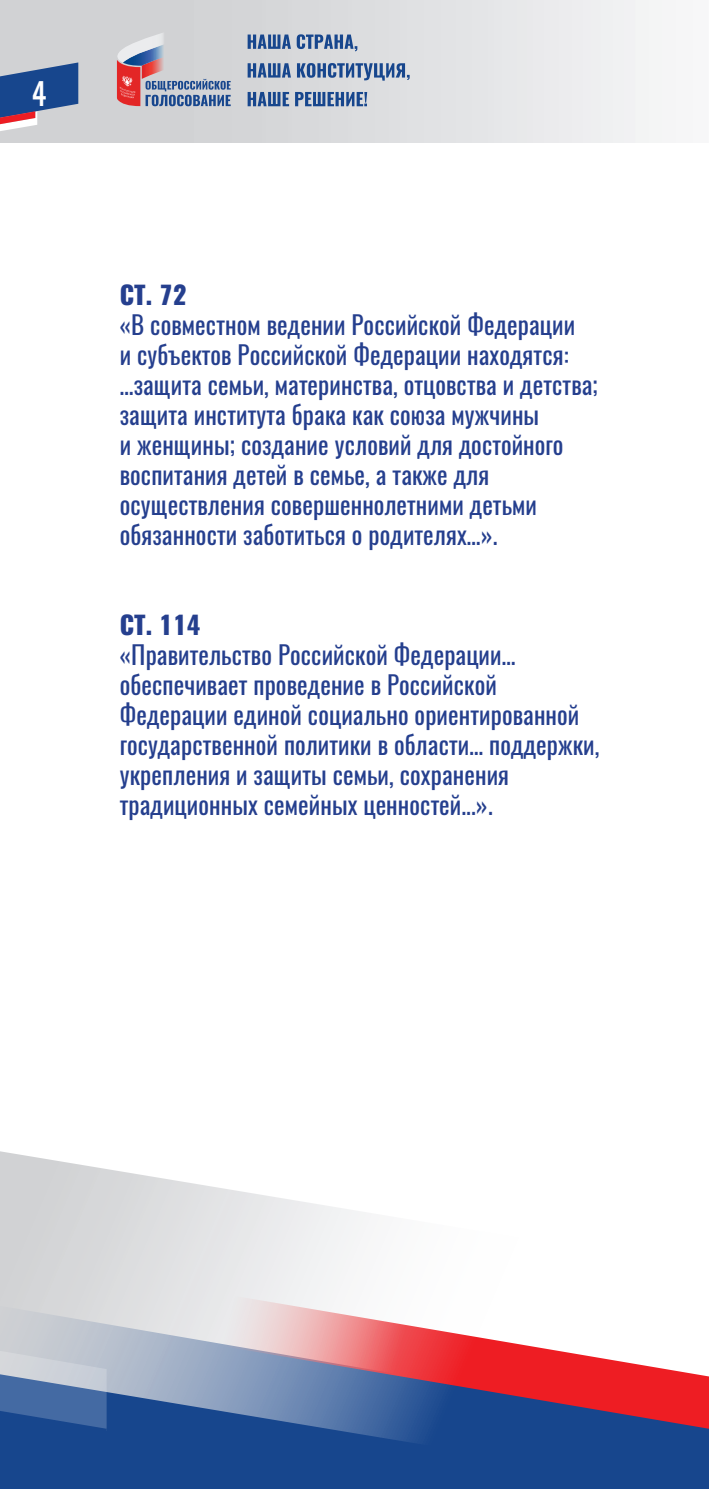
<style>
.page{position:relative;width:709px;height:1489px;background:#fff}
.page>*{position:absolute;margin:0;border:0;box-sizing:border-box;transform-origin:0 0}
.t1{font:30px "Oswald";color:#fff}
.t2{font:25px/30px "Oswald";letter-spacing:.005em;color:#253f8e}
.t3{font:800 25px "Oswald";letter-spacing:.005em;color:#253f8e}
</style>
<div class="page">
<svg style="left:0;top:1151px;width:709px;height:337px"></svg>
<svg style="left:0;top:1343px;width:107px;height:87px;background:#7b93b7"></svg>
<img style="left:0;top:0;width:662px;height:142px">
<svg style="left:0;top:62px;width:78px;height:64px;background:#5373a4"></svg>
<img style="left:0;top:125px;width:37px;height:14px">
<img style="left:0;top:103px;width:37px;height:22px">
<img style="left:0;top:126px;width:35px;height:6px">
<img style="left:0;top:111px;width:35px;height:15px">
<svg style="left:248px;top:35px;width:43px;height:14px"></svg>
<svg style="left:297px;top:34px;width:60px;height:17px"></svg>
<svg style="left:248px;top:63px;width:43px;height:15px"></svg>
<svg style="left:297px;top:63px;width:112px;height:18px;background:#7f96b8"></svg>
<svg style="left:248px;top:92px;width:41px;height:14px"></svg>
<svg style="left:295px;top:92px;width:72px;height:14px"></svg>
<svg style="left:117px;top:29px;width:114px;height:77px;background:#b8a9b6"></svg>
<p class="t1" style="left:32px;top:73px;width:16px">4</p>
<p class="t3" style="left:120px;top:277px;width:68px">СТ. 72</p>
<p class="t2" style="left:120px;top:310px;width:480px">«В совместном ведении Российской Федерации<br>и субъектов Российской Федерации находятся: …защита семьи, материнства, отцовства и детства; защита института брака как союза мужчины<br>и женщины; создание условий для достойного воспитания детей в семье, а также для осуществления совершеннолетними детьми обязанности заботиться о родителях…».</p>
<p class="t3" style="left:120px;top:607px;width:82px">СТ. 114</p>
<p class="t2" style="left:120px;top:640px;width:481px">«Правительство Российской Федерации… обеспечивает проведение в Российской Федерации единой социально ориентированной государственной политики в области… поддержки, укрепления и защиты семьи, сохранения традиционных семейных ценностей...».</p>
</div>
